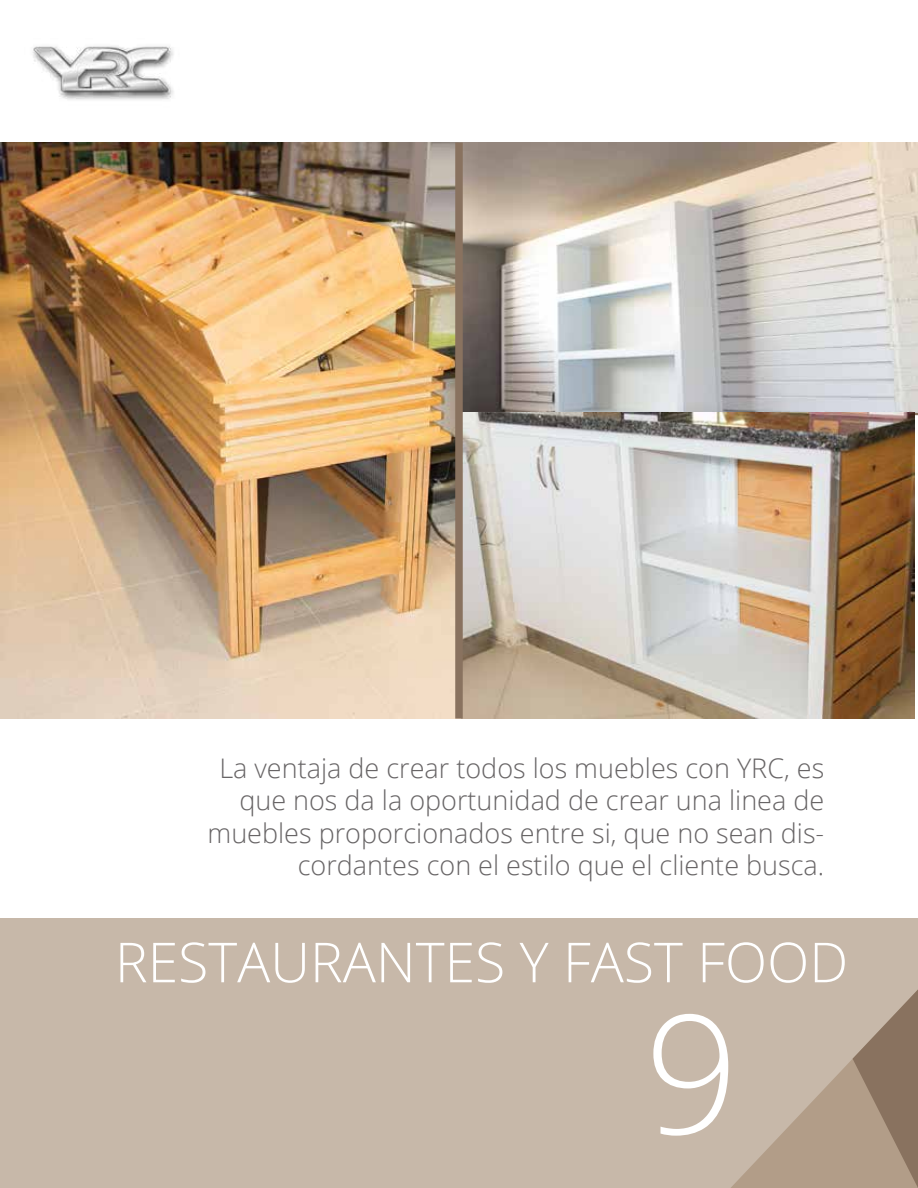
<style>
.page{position:relative;width:918px;height:1188px;background:#fff}
.page>*{position:absolute;margin:0;border:0;box-sizing:border-box;transform-origin:0 0}
.t1{font:300 165.75px "Open Sans";color:#fff}
.t2{font:300 55.2px "Open Sans";color:#fff}
.t3{font:300 27px/32.4px "Open Sans";color:#686566;text-align:right}
</style>
<div class="page">
<img style="left:32px;top:46px;width:142px;height:54px">
<hr style="left:0;top:0;width:918px;height:1px;background:#c7b8a9">
<svg style="left:853px;top:0;width:65px;height:1px"></svg>
<div style="left:0;top:918px;width:918px;height:270px;background:#c7b8a9"></div>
<svg style="left:731px;top:989px;width:187px;height:199px"></svg>
<img style="left:0;top:143px;width:455px;height:576px">
<img style="left:463px;top:142px;width:455px;height:270px">
<img style="left:463px;top:412px;width:452px;height:307px">
<div style="left:455px;top:142px;width:8px;height:577px;background:#89725f"></div>
<p class="t3" style="left:208px;top:751px;width:618px">La ventaja de crear todos los muebles con YRC, es que nos da la oportunidad de crear una linea de muebles proporcionados entre si, que no sean dis&shy;cordantes con el estilo que el cliente busca.</p>
<h2 class="t2" style="left:115px;top:924px;width:735px">RESTAURANTES Y FAST FOOD</h2>
<h1 class="t1" style="left:644px;top:960px;width:96px">9</h1>
</div>
